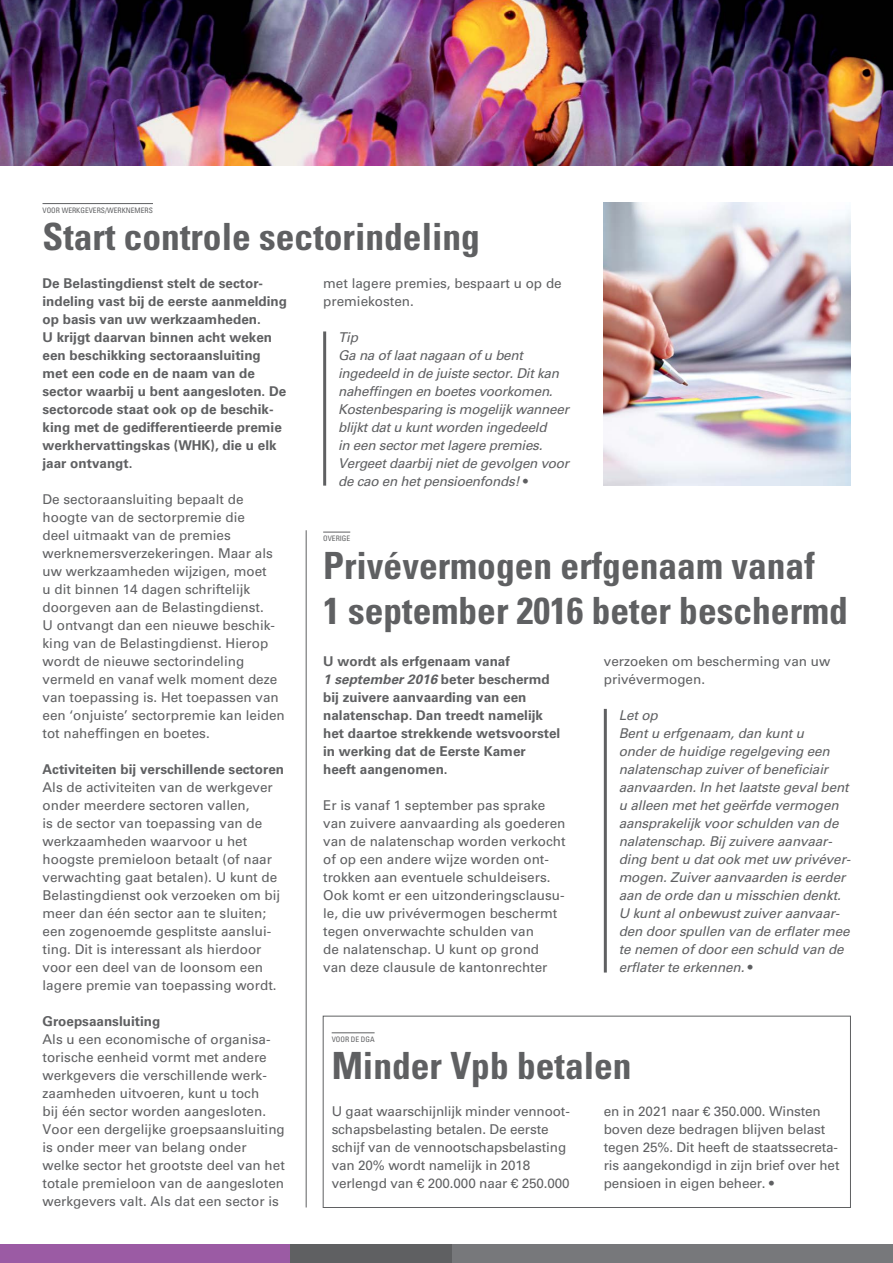
<style>
.page{position:relative;width:893px;height:1263px;background:#fff}
.page>*{position:absolute;margin:0;border:0;box-sizing:border-box;transform-origin:0 0}
.t1{font:700 condensed 37.5px/45px "Univers LT Std";color:#5f6062}
.t2{font:13.5px/18px "Univers LT Std";color:#5f6062}
.t3{font:italic 13.5px/18px "Univers LT Std";letter-spacing:-.01em;color:#5f6062}
.t4{font:700 13.5px/18px "Univers LT Std";color:#5f6062}
.t5{font:condensed 7.5px "Univers LT Std";color:#5f6062}
.s1{font-style:normal}
.s2{font-style:italic}
</style>
<div class="page">
<hr style="left:0;top:0;width:1px;height:1263px;background:#9b5ba4">
<img style="left:0;top:0;width:893px;height:166px">
<div style="left:0;top:1244px;width:893px;height:19px;background:#77787b"></div>
<div style="left:289px;top:1244px;width:163px;height:19px;background:#5f6062"></div>
<div style="left:0;top:1244px;width:289px;height:19px;background:#9b5ba4"></div>
<div style="left:323px;top:1016px;width:528px;height:192px;border:1px solid #5f6062"></div>
<hr style="left:332px;top:1032px;width:43px;height:1px;background:#5f6062">
<hr style="left:306px;top:530px;width:1px;height:677px;background:#5f6062">
<hr style="left:43px;top:203px;width:110px;height:1px;background:#5f6062">
<hr style="left:323px;top:331px;width:3px;height:155px;background:#5f6062">
<hr style="left:604px;top:709px;width:3px;height:263px;background:#5f6062">
<svg style="left:323px;top:532px;width:27px;height:1px"></svg>
<img style="left:604px;top:203px;width:246px;height:283px">
<p class="t5" style="left:43px;top:205px;width:112px">VOOR WERKGEVERS/WERKNEMERS</p>
<h1 class="t1" style="left:43px;top:214px;width:439px">Start controle sectorindeling</h1>
<p class="t4" style="left:43px;top:274px;width:246px">De Belastingdienst stelt de sector&shy;indeling vast bij de eerste aanmelding op basis van uw werkzaamheden.<br>U krijgt daarvan binnen acht weken een beschikking sectoraansluiting met een code en de naam van de sector waarbij u bent aangesloten. De sectorcode staat ook op de beschik&shy;king met de gedifferentieerde premie werkhervattingskas (WHK), die u elk jaar ontvangt.</p>
<p class="t2" style="left:43px;top:490px;width:244px">De sectoraansluiting bepaalt de hoogte van de sectorpremie die<br>deel uitmaakt van de premies werknemersverzekeringen. Maar als uw werkzaamheden wijzigen, moet<br>u dit binnen 14 dagen schriftelijk doorgeven aan de Belastingdienst.<br>U ontvangt dan een nieuwe beschik&shy;king van de Belastingdienst. Hierop wordt de nieuwe sectorindeling vermeld en vanaf welk moment deze van toepassing is. Het toepassen van een ‘onjuiste’ sectorpremie kan leiden tot naheffingen en boetes.</p>
<p class="t4" style="left:43px;top:760px;width:243px">Activiteiten bij verschillende sectoren</p>
<p class="t2" style="left:43px;top:778px;width:239px">Als de activiteiten van de werkgever onder meerdere sectoren vallen,<br>is de sector van toepassing van de werkzaamheden waarvoor u het hoogste premieloon betaalt (of naar verwachting gaat betalen). U kunt de Belastingdienst ook verzoeken om bij meer dan één sector aan te sluiten; een zogenoemde gesplitste aanslui&shy;ting. Dit is interessant als hierdoor voor een deel van de loonsom een lagere premie van toepassing wordt.</p>
<p class="t4" style="left:43px;top:1012px;width:119px">Groepsaansluiting</p>
<p class="t2" style="left:43px;top:1030px;width:244px">Als u een economische of organisa&shy;torische eenheid vormt met andere werkgevers die verschillende werk&shy;zaamheden uitvoeren, kunt u toch<br>bij één sector worden aangesloten.<br>Voor een dergelijke groepsaansluiting is onder meer van belang onder welke sector het grootste deel van het totale premieloon van de aangesloten werkgevers valt. Als dat een sector is</p>
<p class="t2" style="left:323px;top:274px;width:240px">met lagere premies, bespaart u op de premiekosten.</p>
<p class="t3" style="left:338px;top:328px;width:233px">Tip<br>Ga na of laat nagaan of u bent ingedeeld in de juiste sector. Dit kan naheffingen en boetes voorkomen.<br>Kostenbesparing is mogelijk wanneer blijkt dat u kunt worden ingedeeld<br>in een sector met lagere premies.<br>Vergeet daarbij niet de gevolgen voor de cao en het pensioenfonds! <span class="s1">•</span></p>
<p class="t5" style="left:323px;top:534px;width:29px">OVERIGE</p>
<h1 class="t1" style="left:323px;top:543px;width:526px">Privévermogen erfgenaam vanaf<br>1 september 2016 beter beschermd</h1>
<p class="t4" style="left:323px;top:652px;width:239px">U wordt als erfgenaam vanaf<br><span class="s2">1 september 2016</span> beter beschermd bij zuivere aanvaarding van een nalatenschap. Dan treedt namelijk het daartoe strekkende wetsvoorstel in werking dat de Eerste Kamer heeft aangenomen.</p>
<p class="t2" style="left:323px;top:796px;width:244px">Er is vanaf 1 september pas sprake van zuivere aanvaarding als goederen van de nalatenschap worden verkocht of op een andere wijze worden ont&shy;trokken aan eventuele schuldeisers.<br>Ook komt er een uitzonderingsclausu&shy;le, die uw privévermogen beschermt tegen onverwachte schulden van<br>de nalatenschap. U kunt op grond van deze clausule de kantonrechter</p>
<p class="t2" style="left:604px;top:652px;width:228px">verzoeken om bescherming van uw privévermogen.</p>
<p class="t3" style="left:619px;top:706px;width:233px">Let op<br>Bent u erfgenaam, dan kunt u<br>onder de huidige regelgeving een nalatenschap zuiver of beneficiair aanvaarden. In het laatste geval bent u alleen met het geërfde vermogen aansprakelijk voor schulden van de nalatenschap. Bij zuivere aanvaar&shy;ding bent u dat ook met uw privéver&shy;mogen. Zuiver aanvaarden is eerder aan de orde dan u misschien denkt.<br>U kunt al onbewust zuiver aanvaar&shy;den door spullen van de erflater mee te nemen of door een schuld van de erflater te erkennen. <span class="s1">•</span></p>
<p class="t5" style="left:332px;top:1034px;width:44px">VOOR DE DGA</p>
<h1 class="t1" style="left:332px;top:1043px;width:301px">Minder Vpb betalen</h1>
<p class="t2" style="left:332px;top:1102px;width:240px">U gaat waarschijnlijk minder vennoot&shy;schapsbelasting betalen. De eerste schijf van de vennootschapsbelasting van 20% wordt namelijk in 2018 verlengd van € 200.000 naar € 250.000</p>
<p class="t2" style="left:604px;top:1102px;width:237px">en in 2021 naar € 350.000. Winsten boven deze bedragen blijven belast tegen 25%. Dit heeft de staatssecreta&shy;ris aangekondigd in zijn brief over het pensioen in eigen beheer. •</p>
</div>
